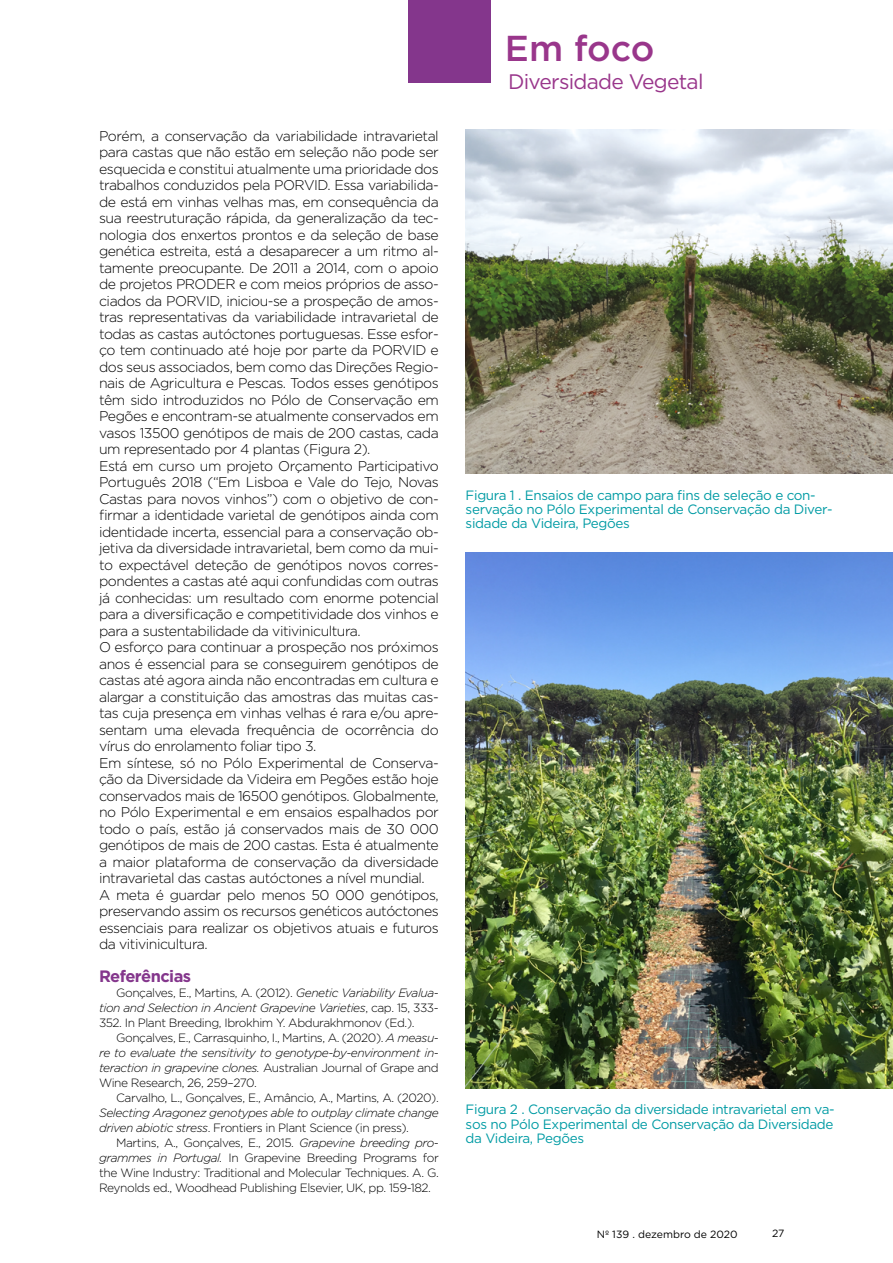
<style>
.page{position:relative;width:893px;height:1263px;background:#fff}
.page>*{position:absolute;margin:0;border:0;box-sizing:border-box;transform-origin:0 0}
.t1{font:500 36px "Gotham HTF";letter-spacing:-.005em;color:#99368b}
.t2{font:21px "Gotham HTF";letter-spacing:-.035em;color:#99368b}
.t3{font:700 16.5px "Gotham HTF";letter-spacing:-.035em;color:#84368c}
.t4{font:300 14.1px/16.5px "Gotham HTF";letter-spacing:-.035em;color:#000}
.t5{font:13.5px/14.2px "Gotham HTF";letter-spacing:-.025em;color:#009ba4}
.t6{font:300 12px/15px "Gotham HTF";letter-spacing:-.035em;color:#000;text-align:justify}
.t7{font:italic 300 12px/15px "Gotham HTF";letter-spacing:-.035em;color:#000}
.t8{font:10.5px "Gotham HTF";color:#000}
.s1{font-style:italic}
.s2{font-style:normal}
</style>
<div class="page">
<div style="left:408px;top:0;width:83px;height:82px;background:#84368c"></div>
<img style="left:466px;top:129px;width:427px;height:344px">
<img style="left:466px;top:553px;width:427px;height:536px">
<p class="t4" style="left:99px;top:127px;width:341px">Porém, a conservação da variabilidade intravarietal para castas que não estão em seleção não pode ser esquecida e constitui atualmente uma prioridade dos trabalhos conduzidos pela PORVID. Essa variabilida&shy;de está em vinhas velhas mas, em consequência da sua reestruturação rápida, da generalização da tec&shy;nologia dos enxertos prontos e da seleção de base genética estreita, está a desaparecer a um ritmo al&shy;tamente preocupante. De 2011 a 2014, com o apoio de projetos PRODER e com meios próprios de asso&shy;ciados da PORVID, iniciou-se a prospeção de amos&shy;tras representativas da variabilidade intravarietal de todas as castas autóctones portuguesas. Esse esfor&shy;ço tem continuado até hoje por parte da PORVID e dos seus associados, bem como das Direções Regio&shy;nais de Agricultura e Pescas. Todos esses genótipos têm sido introduzidos no Pólo de Conservação em Pegões e encontram-se atualmente conservados em vasos 13500 genótipos de mais de 200 castas, cada um representado por 4 plantas (Figura 2).<br>Está em curso um projeto Orçamento Participativo Português 2018 (“Em Lisboa e Vale do Tejo, Novas Castas para novos vinhos”) com o objetivo de con&shy;firmar a identidade varietal de genótipos ainda com identidade incerta, essencial para a conservação ob&shy;jetiva da diversidade intravarietal, bem como da mui&shy;to expectável deteção de genótipos novos corres&shy;pondentes a castas até aqui confundidas com outras já conhecidas: um resultado com enorme potencial para a diversificação e competitividade dos vinhos e para a sustentabilidade da vitivinicultura.<br>O esforço para continuar a prospeção nos próximos anos é essencial para se conseguirem genótipos de castas até agora ainda não encontradas em cultura e alargar a constituição das amostras das muitas cas&shy;tas cuja presença em vinhas velhas é rara e/ou apre&shy;sentam uma elevada frequência de ocorrência do vírus do enrolamento foliar tipo 3.<br>Em síntese, só no Pólo Experimental de Conserva&shy;ção da Diversidade da Videira em Pegões estão hoje conservados mais de 16500 genótipos. Globalmente, no Pólo Experimental e em ensaios espalhados por todo o país, estão já conservados mais de 30 000 genótipos de mais de 200 castas. Esta é atualmente a maior plataforma de conservação da diversidade intravarietal das castas autóctones a nível mundial.<br>A meta é guardar pelo menos 50 000 genótipos, preservando assim os recursos genéticos autóctones essenciais para realizar os objetivos atuais e futuros da vitivinicultura.</p>
<p class="t3" style="left:99px;top:967px;width:94px">Referências</p>
<p class="t6" style="left:99px;top:985px;width:341px;text-indent:17px">Gonçalves, E., Martins, A. (2012). <span class="s1">Genetic Variability Evalua&shy;tion and Selection in Ancient Grapevine Varieties</span>, cap. 15, 333- 352. In Plant Breeding, Ibrokhim Y. Abdurakhmonov (Ed.).</p>
<p class="t6" style="left:99px;top:1030px;width:341px;text-indent:17px">Gonçalves, E., Carrasquinho, I., Martins, A. (2020). <span class="s1">A measu&shy;re to evaluate the sensitivity to genotype-by-environment in&shy;teraction in grapevine clones.</span> Australian Journal of Grape and Wine Research, 26, 259–270.</p>
<p class="t6" style="left:116px;top:1090px;width:324px">Carvalho, L., Gonçalves, E., Amâncio, A., Martins, A. (2020).</p>
<p class="t7" style="left:99px;top:1106px;width:341px">Selecting Aragonez genotypes able to outplay climate change driven abiotic stress<span class="s2">. Frontiers in Plant Science (in press).</span></p>
<p class="t6" style="left:99px;top:1135px;width:341px;text-indent:17px">Martins, A., Gonçalves, E., 2015. <span class="s1">Grapevine breeding pro&shy;grammes in Portugal.</span> In Grapevine Breeding Programs for the Wine Industry: Traditional and Molecular Techniques. A. G.<br>Reynolds ed., Woodhead Publishing Elsevier, UK, pp. 159-182.</p>
<h1 class="t1" style="left:505px;top:28px;width:151px">Em foco</h1>
<h2 class="t2" style="left:508px;top:70px;width:197px">Diversidade Vegetal</h2>
<p class="t5" style="left:466px;top:487px;width:369px">Figura 1 . Ensaios de campo para fins de seleção e con&shy;servação no Pólo Experimental de Conservação da Diver&shy;sidade da Videira, Pegões</p>
<p class="t5" style="left:466px;top:1102px;width:371px;text-align:justify">Figura 2 . Conservação da diversidade intravarietal em va&shy;sos no Pólo Experimental de Conservação da Diversidade da Videira, Pegões</p>
<p class="t8" style="left:597px;top:1228px;width:143px">Nº 139 . dezembro de 2020</p>
<p class="t8" style="left:772px;top:1227px;width:14px">27</p>
</div>
